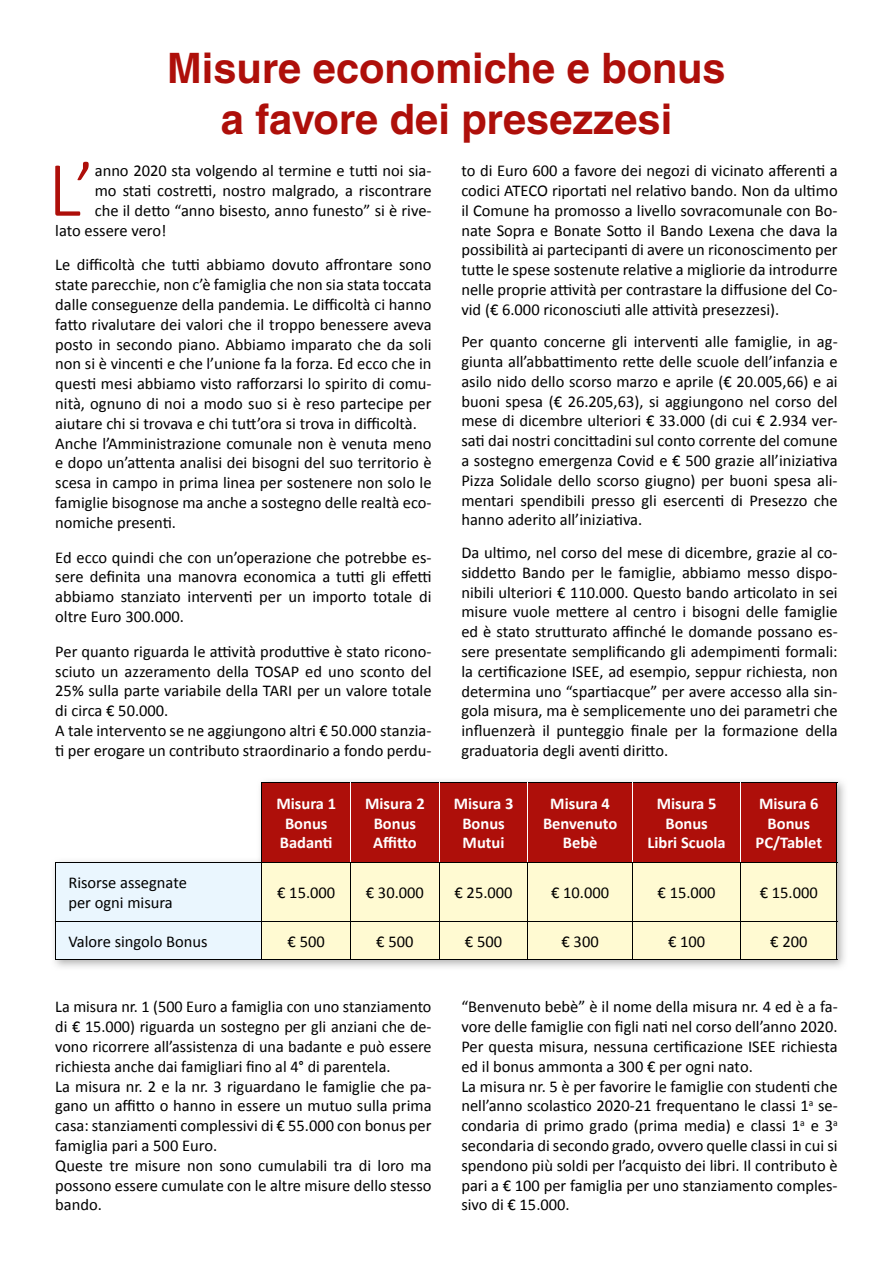
<style>
.page{position:relative;width:893px;height:1263px;background:#fff}
.page>*{position:absolute;margin:0;border:0;box-sizing:border-box;transform-origin:0 0}
.t1{font:300 78.9px "Calibri";color:#ae0f0a}
.t2{font:700 42px/50.4px "Helvetica";color:#ae0f0a;text-align:center}
.t3{font:16.5px/19.8px "Calibri";color:#000}
.t4{font:700 16.5px/19.8px "Calibri";color:#fff;text-align:center}
</style>
<div class="page">
<img style="left:54px;top:781px;width:791px;height:186px">
<div style="left:263px;top:783px;width:573px;height:79px;background:#ae0f0a"></div>
<div style="left:56px;top:863px;width:206px;height:96px;background:#eaf6fe"></div>
<div style="left:263px;top:863px;width:573px;height:96px;background:#fffad2"></div>
<hr style="left:262px;top:782px;width:89px;height:1px;background:#000">
<hr style="left:262px;top:783px;width:1px;height:79px;background:#000">
<hr style="left:351px;top:782px;width:88px;height:1px;background:#000">
<hr style="left:439px;top:782px;width:89px;height:1px;background:#000">
<hr style="left:528px;top:782px;width:104px;height:1px;background:#000">
<hr style="left:632px;top:782px;width:109px;height:1px;background:#000">
<hr style="left:741px;top:782px;width:96px;height:1px;background:#000">
<hr style="left:836px;top:783px;width:1px;height:79px;background:#000">
<hr style="left:55px;top:862px;width:207px;height:1px;background:#000">
<hr style="left:55px;top:863px;width:1px;height:58px;background:#000">
<hr style="left:262px;top:862px;width:89px;height:1px;background:#000">
<hr style="left:262px;top:863px;width:1px;height:58px;background:#000">
<hr style="left:351px;top:862px;width:88px;height:1px;background:#000">
<hr style="left:350px;top:863px;width:1px;height:58px;background:#000">
<hr style="left:439px;top:862px;width:89px;height:1px;background:#000">
<hr style="left:439px;top:863px;width:1px;height:58px;background:#000">
<hr style="left:528px;top:862px;width:104px;height:1px;background:#000">
<hr style="left:527px;top:863px;width:1px;height:58px;background:#000">
<hr style="left:632px;top:862px;width:109px;height:1px;background:#000">
<hr style="left:632px;top:863px;width:1px;height:58px;background:#000">
<hr style="left:741px;top:862px;width:96px;height:1px;background:#000">
<hr style="left:740px;top:863px;width:1px;height:58px;background:#000">
<hr style="left:836px;top:863px;width:1px;height:58px;background:#000">
<hr style="left:55px;top:921px;width:207px;height:1px;background:#000">
<hr style="left:55px;top:922px;width:1px;height:37px;background:#000">
<hr style="left:262px;top:921px;width:89px;height:1px;background:#000">
<hr style="left:262px;top:922px;width:1px;height:37px;background:#000">
<hr style="left:351px;top:921px;width:88px;height:1px;background:#000">
<hr style="left:350px;top:922px;width:1px;height:37px;background:#000">
<hr style="left:439px;top:921px;width:89px;height:1px;background:#000">
<hr style="left:439px;top:922px;width:1px;height:37px;background:#000">
<hr style="left:528px;top:921px;width:104px;height:1px;background:#000">
<hr style="left:527px;top:922px;width:1px;height:37px;background:#000">
<hr style="left:632px;top:921px;width:109px;height:1px;background:#000">
<hr style="left:632px;top:922px;width:1px;height:37px;background:#000">
<hr style="left:741px;top:921px;width:96px;height:1px;background:#000">
<hr style="left:740px;top:922px;width:1px;height:37px;background:#000">
<hr style="left:836px;top:922px;width:1px;height:37px;background:#000">
<hr style="left:55px;top:959px;width:207px;height:1px;background:#000">
<hr style="left:262px;top:959px;width:89px;height:1px;background:#000">
<hr style="left:351px;top:959px;width:88px;height:1px;background:#000">
<hr style="left:439px;top:959px;width:89px;height:1px;background:#000">
<hr style="left:528px;top:959px;width:104px;height:1px;background:#000">
<hr style="left:632px;top:959px;width:109px;height:1px;background:#000">
<hr style="left:741px;top:959px;width:96px;height:1px;background:#000">
<hr style="left:350px;top:783px;width:1px;height:79px;background:#fff">
<hr style="left:439px;top:783px;width:1px;height:79px;background:#fff">
<hr style="left:527px;top:783px;width:1px;height:79px;background:#fff">
<hr style="left:632px;top:783px;width:1px;height:79px;background:#fff">
<hr style="left:740px;top:783px;width:1px;height:79px;background:#fff">
<h2 class="t2" style="left:167px;top:43px;width:560px">Misure economiche e bonus a favore dei presezzesi</h2>
<h1 class="t1" style="left:48px;top:141px;width:48px">L’</h1>
<p class="t3" style="left:95px;top:160px;width:338px">anno 2020 sta volgendo al termine e tutti noi sia-</p>
<p class="t3" style="left:95px;top:180px;width:338px">mo stati costretti, nostro malgrado, a riscontrare</p>
<p class="t3" style="left:95px;top:200px;width:338px">che il detto “anno bisesto, anno funesto” si è rive-</p>
<p class="t3" style="left:55px;top:220px;width:113px">lato essere vero!</p>
<p class="t3" style="left:55px;top:254px;width:378px">Le difficoltà che tutti abbiamo dovuto affrontare sono state parecchie, non c’è famiglia che non sia stata toccata dalle conseguenze della pandemia. Le difficoltà ci hanno fatto rivalutare dei valori che il troppo benessere aveva posto in secondo piano. Abbiamo imparato che da soli non si è vincenti e che l’unione fa la forza. Ed ecco che in questi mesi abbiamo visto rafforzarsi lo spirito di comu&shy;nità, ognuno di noi a modo suo si è reso partecipe per aiutare chi si trovava e chi tutt’ora si trova in difficoltà.<br>Anche l’Amministrazione comunale non è venuta meno e dopo un’attenta analisi dei bisogni del suo territorio è scesa in campo in prima linea per sostenere non solo le famiglie bisognose ma anche a sostegno delle realtà eco&shy;nomiche presenti.</p>
<p class="t3" style="left:55px;top:547px;width:378px;text-align:justify">Ed ecco quindi che con un’operazione che potrebbe es&shy;sere definita una manovra economica a tutti gli effetti abbiamo stanziato interventi per un importo totale di oltre Euro 300.000.</p>
<p class="t3" style="left:55px;top:641px;width:378px">Per quanto riguarda le attività produttive è stato ricono&shy;sciuto un azzeramento della TOSAP ed uno sconto del 25% sulla parte variabile della TARI per un valore totale di circa € 50.000.<br>A tale intervento se ne aggiungono altri € 50.000 stanzia&shy;ti per erogare un contributo straordinario a fondo perdu-</p>
<p class="t3" style="left:461px;top:160px;width:378px;text-align:justify">to di Euro 600 a favore dei negozi di vicinato afferenti a codici ATECO riportati nel relativo bando. Non da ultimo il Comune ha promosso a livello sovracomunale con Bo&shy;nate Sopra e Bonate Sotto il Bando Lexena che dava la possibilità ai partecipanti di avere un riconoscimento per tutte le spese sostenute relative a migliorie da introdurre nelle proprie attività per contrastare la diffusione del Co&shy;vid (€ 6.000 riconosciuti alle attività presezzesi).</p>
<p class="t3" style="left:461px;top:331px;width:378px;text-align:justify">Per quanto concerne gli interventi alle famiglie, in ag&shy;giunta all’abbattimento rette delle scuole dell’infanzia e asilo nido dello scorso marzo e aprile (€ 20.005,66) e ai buoni spesa (€ 26.205,63), si aggiungono nel corso del mese di dicembre ulteriori € 33.000 (di cui € 2.934 ver&shy;sati dai nostri concittadini sul conto corrente del comune a sostegno emergenza Covid e € 500 grazie all’iniziativa Pizza Solidale dello scorso giugno) per buoni spesa ali&shy;mentari spendibili presso gli esercenti di Presezzo che hanno aderito all’iniziativa.</p>
<p class="t3" style="left:461px;top:542px;width:378px;text-align:justify">Da ultimo, nel corso del mese di dicembre, grazie al co&shy;siddetto Bando per le famiglie, abbiamo messo dispo&shy;nibili ulteriori € 110.000. Questo bando articolato in sei misure vuole mettere al centro i bisogni delle famiglie ed è stato strutturato affinché le domande possano es&shy;sere presentate semplificando gli adempimenti formali: la certificazione ISEE, ad esempio, seppur richiesta, non determina uno “spartiacque” per avere accesso alla sin&shy;gola misura, ma è semplicemente uno dei parametri che influenzerà il punteggio finale per la formazione della graduatoria degli aventi diritto.</p>
<p class="t4" style="left:276px;top:793px;width:61px">Misura 1<br>Bonus<br>Badanti</p>
<p class="t4" style="left:365px;top:793px;width:61px">Misura 2<br>Bonus<br>Affitto</p>
<p class="t4" style="left:454px;top:793px;width:61px">Misura 3<br>Bonus<br>Mutui</p>
<p class="t4" style="left:543px;top:793px;width:76px">Misura 4<br>Benvenuto<br>Bebè</p>
<p class="t4" style="left:647px;top:793px;width:80px">Misura 5<br>Bonus<br>Libri Scuola</p>
<p class="t4" style="left:756px;top:793px;width:68px">Misura 6<br>Bonus<br>PC/Tablet</p>
<p class="t3" style="left:68px;top:872px;width:120px">Risorse assegnate per ogni misura</p>
<p class="t3" style="left:277px;top:882px;width:60px">€ 15.000</p>
<p class="t3" style="left:366px;top:882px;width:60px">€ 30.000</p>
<p class="t3" style="left:454px;top:882px;width:60px">€ 25.000</p>
<p class="t3" style="left:551px;top:882px;width:60px">€ 10.000</p>
<p class="t3" style="left:658px;top:882px;width:60px">€ 15.000</p>
<p class="t3" style="left:760px;top:882px;width:60px">€ 15.000</p>
<p class="t3" style="left:68px;top:931px;width:141px">Valore singolo Bonus</p>
<p class="t3" style="left:288px;top:931px;width:39px">€ 500</p>
<p class="t3" style="left:376px;top:931px;width:39px">€ 500</p>
<p class="t3" style="left:465px;top:931px;width:39px">€ 500</p>
<p class="t3" style="left:562px;top:931px;width:39px">€ 300</p>
<p class="t3" style="left:668px;top:931px;width:39px">€ 100</p>
<p class="t3" style="left:770px;top:931px;width:39px">€ 200</p>
<p class="t3" style="left:55px;top:996px;width:378px">La misura nr. 1 (500 Euro a famiglia con uno stanziamento di € 15.000) riguarda un sostegno per gli anziani che de&shy;vono ricorrere all’assistenza di una badante e può essere richiesta anche dai famigliari fino al 4° di parentela.<br>La misura nr. 2 e la nr. 3 riguardano le famiglie che pa&shy;gano un affitto o hanno in essere un mutuo sulla prima casa: stanziamenti complessivi di € 55.000 con bonus per famiglia pari a 500 Euro.<br>Queste tre misure non sono cumulabili tra di loro ma possono essere cumulate con le altre misure dello stesso bando.</p>
<p class="t3" style="left:461px;top:996px;width:378px">“Benvenuto bebè” è il nome della misura nr. 4 ed è a fa&shy;vore delle famiglie con figli nati nel corso dell’anno 2020.<br>Per questa misura, nessuna certificazione ISEE richiesta ed il bonus ammonta a 300 € per ogni nato.<br>La misura nr. 5 è per favorire le famiglie con studenti che nell’anno scolastico 2020-21 frequentano le classi 1<sup>a</sup> se&shy;condaria di primo grado (prima media) e classi 1<sup>a</sup> e 3<sup>a </sup>secondaria di secondo grado, ovvero quelle classi in cui si spendono più soldi per l’acquisto dei libri. Il contributo è pari a € 100 per famiglia per uno stanziamento comples&shy;sivo di € 15.000.</p>
</div>
